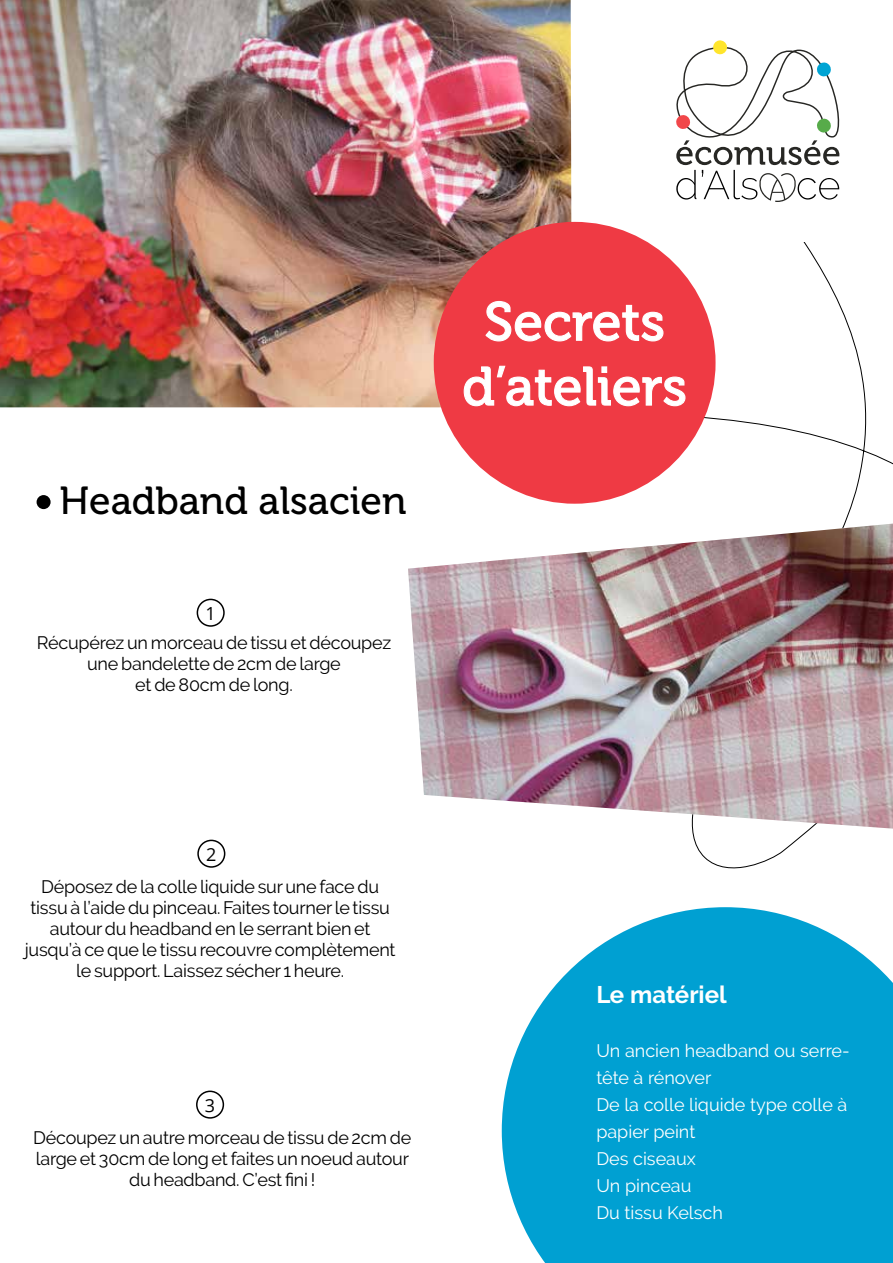
<style>
.page{position:relative;width:893px;height:1263px;background:#fff}
.page>*{position:absolute;margin:0;border:0;box-sizing:border-box;transform-origin:0 0}
.t1{font:54px/64.8px "Museo 500";color:#fff;text-align:center}
.t2{font:39px "Museo 500";color:#000}
.t3{font:700 24px "Raleway";color:#fff}
.t4{font:18px/21px "Raleway";letter-spacing:-.015em;color:#000;text-align:center}
.t5{font:18px/27px "Raleway";color:#fff}
.t6{font:18px "Open Sans";color:#000}
</style>
<div class="page">
<img style="left:0;top:0;width:572px;height:407px">
<svg style="left:502px;top:907px;width:391px;height:356px;background:#22acd8"></svg>
<div style="left:37px;top:495px;width:14px;height:14px;background:#000;border-radius:50%"></div>
<svg style="left:676px;top:40px;width:163px;height:162px"></svg>
<div style="left:434px;top:222px;width:281px;height:282px;background:#ef3a44;border-radius:50%"></div>
<svg style="left:485px;top:300px;width:179px;height:42px"></svg>
<svg style="left:463px;top:365px;width:223px;height:42px"></svg>
<img style="left:408px;top:524px;width:485px;height:305px">
<div style="left:197px;top:599px;width:28px;height:28px;border:2px solid #000;border-radius:50%"></div>
<div style="left:197px;top:840px;width:28px;height:28px;border:2px solid #000;border-radius:50%"></div>
<div style="left:196px;top:1090px;width:28px;height:29px;border:2px solid #000;border-radius:50%"></div>
<h2 class="t2" style="left:60px;top:479px;width:348px">Headband alsacien</h2>
<p class="t6" style="left:205px;top:601px;width:12px">1</p>
<p class="t4" style="left:37px;top:632px;width:356px">Récupérez un morceau de tissu et découpez une bandelette de 2cm de large<br>et de 80cm de long.</p>
<h1 class="t1" style="left:462px;top:290px;width:226px">Secrets d’ateliers</h1>
<p class="t6" style="left:206px;top:842px;width:12px">2</p>
<p class="t4" style="left:25px;top:876px;width:372px">Déposez de la colle liquide sur une face du tissu à l’aide du pinceau. Faites tourner le tissu autour du headband en le serrant bien et jusqu’à ce que le tissu recouvre complètement le support. Laissez sécher 1 heure.</p>
<p class="t6" style="left:205px;top:1093px;width:12px">3</p>
<p class="t4" style="left:33px;top:1127px;width:380px">Découpez un autre morceau de tissu de 2cm de large et 30cm de long et faites un noeud autour du headband. C’est fini !</p>
<h3 class="t3" style="left:596px;top:980px;width:132px">Le matériel</h3>
<p class="t5" style="left:596px;top:1037px;width:255px">Un ancien headband ou serre&shy;tête à rénover<br>De la colle liquide type colle à papier peint<br>Des ciseaux<br>Un pinceau<br>Du tissu Kelsch</p>
</div>
